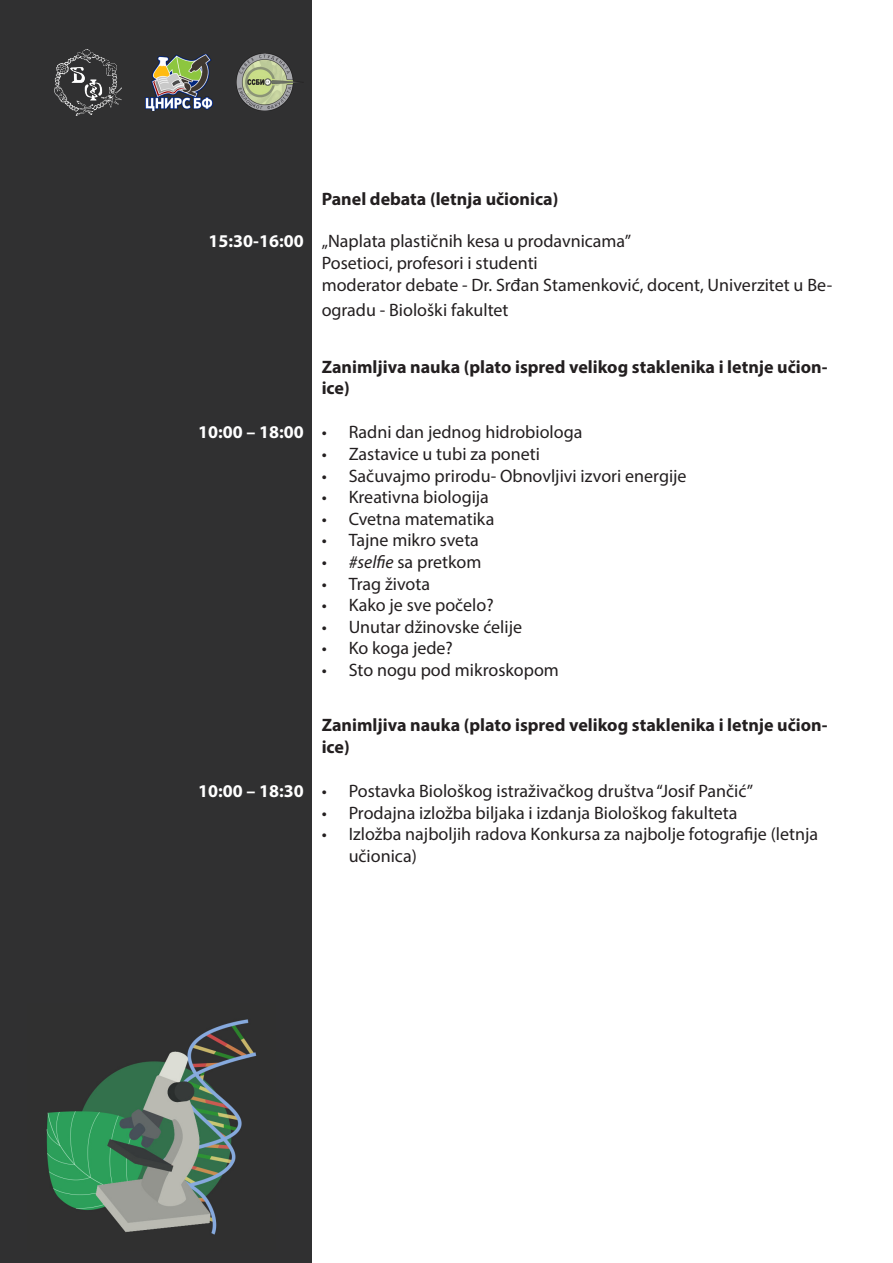
<style>
.page{position:relative;width:893px;height:1263px;background:#fff}
.page>*{position:absolute;margin:0;border:0;box-sizing:border-box;transform-origin:0 0}
.t1{font:18px/21.6px "Myriad Pro";color:#231f20}
.t2{font:700 18px/21.6px "Myriad Pro";color:#231f20}
.t3{font:700 18px "Myriad Pro";color:#fff}
.s1{font-style:italic}
</style>
<div class="page">
<div style="left:0;top:0;width:312px;height:1263px;background:#303031"></div>
<img style="left:46px;top:1019px;width:211px;height:216px">
<img style="left:54px;top:49px;width:68px;height:66px">
<img style="left:145px;top:54px;width:68px;height:57px">
<img style="left:236px;top:54px;width:61px;height:57px">
<p class="t3" style="left:209px;top:230px;width:97px">15:30-16:00</p>
<p class="t3" style="left:198px;top:421px;width:107px">10:00 – 18:00</p>
<p class="t3" style="left:198px;top:779px;width:107px">10:00 – 18:30</p>
<p class="t2" style="left:322px;top:187px;width:238px">Panel debata (letnja učionica)</p>
<p class="t1" style="left:322px;top:230px;width:512px">„Naplata plastičnih kesa u prodavnicama”<br>Posetioci, profesori i studenti<br>moderator debate - Dr. Srđan Stamenković, docent, Univerzitet u Be-</p>
<p class="t1" style="left:322px;top:299px;width:188px">ogradu - Biološki fakultet</p>
<p class="t2" style="left:322px;top:355px;width:507px">Zanimljiva nauka (plato ispred velikog staklenika i letnje učion&shy;ice)</p>
<p class="t1" style="left:322px;top:421px;width:262px">• Radni dan jednog hidrobiologa</p>
<p class="t1" style="left:322px;top:443px;width:220px">• Zastavice u tubi za poneti</p>
<p class="t1" style="left:322px;top:464px;width:366px">• Sačuvajmo prirodu- Obnovljivi izvori energije</p>
<p class="t1" style="left:322px;top:486px;width:169px">• Kreativna biologija</p>
<p class="t1" style="left:322px;top:508px;width:174px">• Cvetna matematika</p>
<p class="t1" style="left:322px;top:529px;width:159px">• Tajne mikro sveta</p>
<p class="t1" style="left:322px;top:551px;width:161px"><span class="s1">• #selfie</span> sa pretkom</p>
<p class="t1" style="left:322px;top:572px;width:110px">• Trag života</p>
<p class="t1" style="left:322px;top:594px;width:174px">• Kako je sve počelo?</p>
<p class="t1" style="left:322px;top:616px;width:202px">• Unutar džinovske ćelije</p>
<p class="t1" style="left:322px;top:637px;width:133px">• Ko koga jede?</p>
<p class="t1" style="left:322px;top:659px;width:239px">• Sto nogu pod mikroskopom</p>
<p class="t2" style="left:322px;top:714px;width:507px">Zanimljiva nauka (plato ispred velikog staklenika i letnje učion&shy;ice)</p>
<p class="t1" style="left:322px;top:780px;width:433px">• Postavka Biološkog istraživačkog društva “Josif Pančić”</p>
<p class="t1" style="left:322px;top:801px;width:417px">• Prodajna izložba biljaka i izdanja Biološkog fakulteta</p>
<p class="t1" style="left:349px;top:823px;width:471px;text-indent:-27px">• Izložba najboljih radova Konkursa za najbolje fotografije (letnja učionica)</p>
</div>
